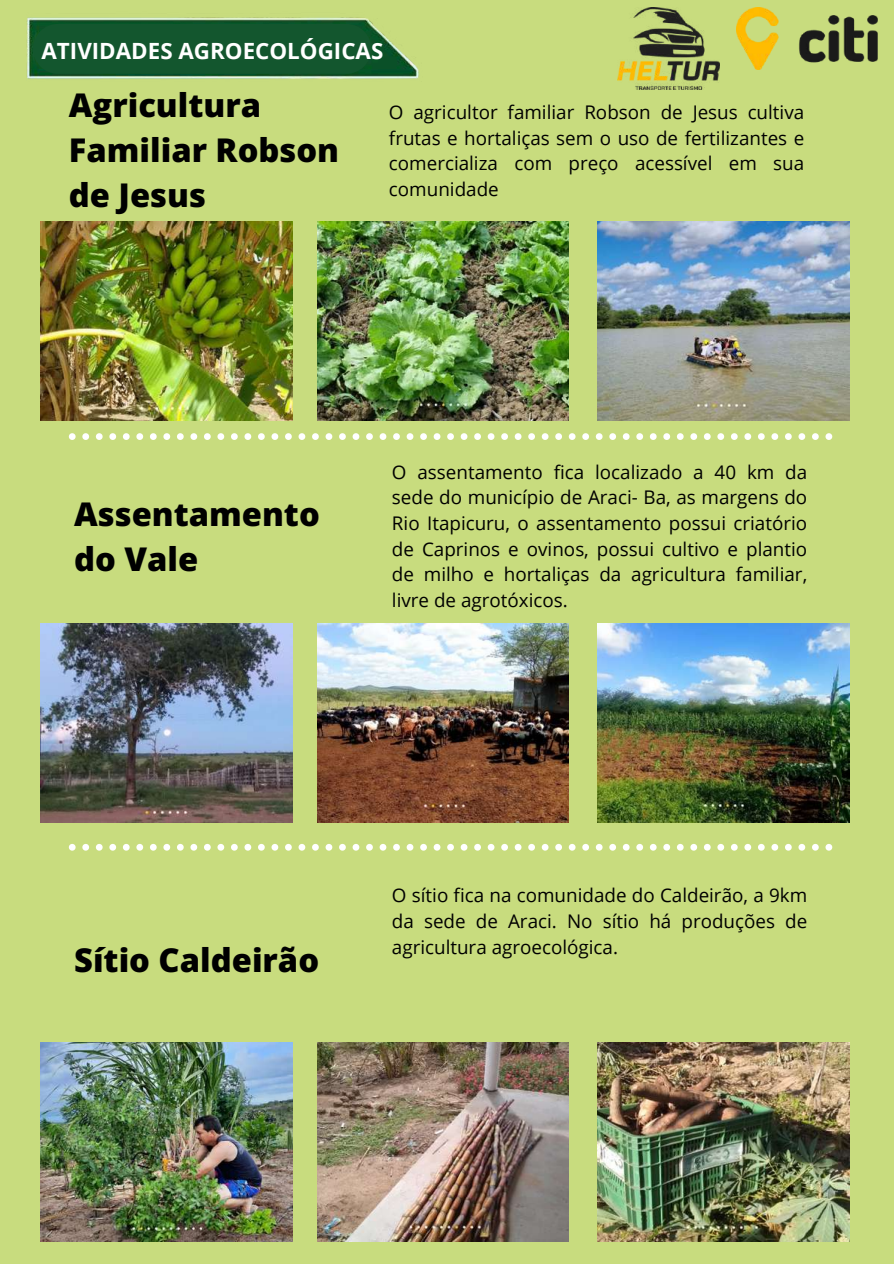
<style>
.page{position:relative;width:894px;height:1264px;background:#fff}
.page>*{position:absolute;margin:0;border:0;box-sizing:border-box;transform-origin:0 0}
.t1{font:800 32.7px/45px "Open Sans";color:#000}
.t2{font:700 22.35px "Open Sans";color:#fff}
.t3{font:18.75px/25.7px "Open Sans";color:#000;text-align:justify}
</style>
<div class="page">
<div style="left:0;top:0;width:893px;height:1263px;background:#c8dc7e"></div>
<img style="left:27px;top:17px;width:392px;height:62px">
<div style="left:33px;top:24px;width:338px;height:50px;background:#13562e"></div>
<svg style="left:69px;top:433px;width:763px;height:7px"></svg>
<img style="left:317px;top:1042px;width:251px;height:199px">
<img style="left:597px;top:1042px;width:251px;height:199px">
<img style="left:41px;top:1042px;width:251px;height:199px">
<svg style="left:69px;top:843px;width:763px;height:7px"></svg>
<img style="left:736px;top:8px;width:141px;height:62px">
<img style="left:617px;top:8px;width:101px;height:82px">
<img style="left:317px;top:623px;width:251px;height:199px">
<img style="left:597px;top:623px;width:251px;height:199px">
<img style="left:41px;top:623px;width:251px;height:199px">
<img style="left:317px;top:221px;width:251px;height:200px">
<img style="left:597px;top:221px;width:251px;height:200px">
<img style="left:41px;top:221px;width:251px;height:200px">
<p class="t2" style="left:42px;top:35px;width:343px">ATIVIDADES AGROECOLÓGICAS</p>
<h1 class="t1" style="left:69px;top:82px;width:272px">Agricultura<br>Familiar Robson de Jesus</h1>
<p class="t3" style="left:389px;top:99px;width:416px">O agricultor familiar Robson de Jesus cultiva frutas e hortaliças sem o uso de fertilizantes e comercializa com preço acessível em sua comunidade</p>
<h1 class="t1" style="left:74px;top:490px;width:247px">Assentamento do Vale</h1>
<p class="t3" style="left:392px;top:458px;width:416px">O assentamento fica localizado a 40 km da sede do município de Araci- Ba, as margens do Rio Itapicuru, o assentamento possui criatório de Caprinos e ovinos, possui cultivo e plantio de milho e hortaliças da agricultura familiar, livre de agrotóxicos.</p>
<h1 class="t1" style="left:74px;top:936px;width:246px">Sítio Caldeirão</h1>
<p class="t3" style="left:392px;top:882px;width:416px">O sítio fica na comunidade do Caldeirão, a 9km da sede de Araci. No sítio há produções de agricultura agroecológica.</p>
</div>
